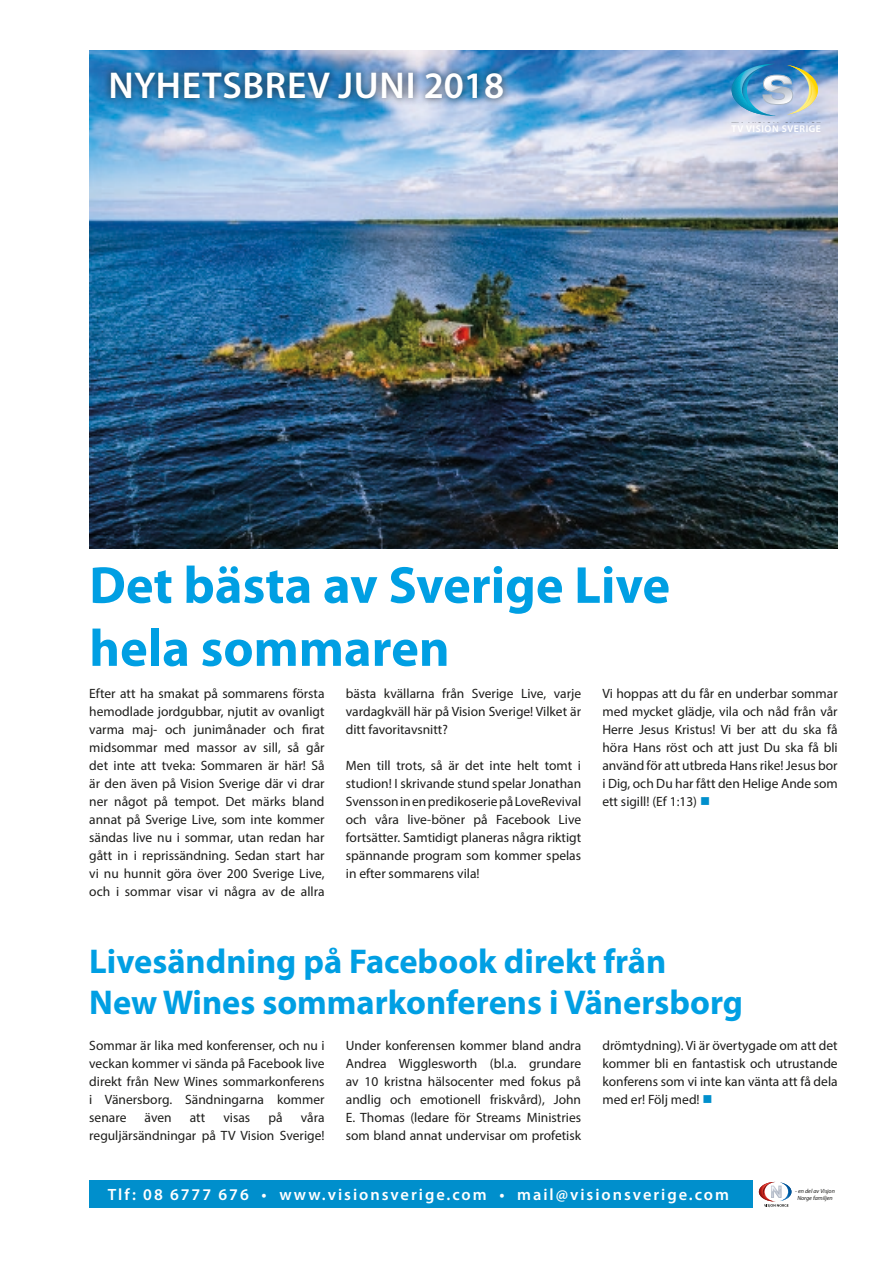
<style>
.page{position:relative;width:893px;height:1263px;background:#fff}
.page>*{position:absolute;margin:0;border:0;box-sizing:border-box;transform-origin:0 0}
.t1{font:700 52.5px/63px "Myriad Pro";color:#009fe3}
.t2{font:600 37.5px "Myriad Pro";letter-spacing:.02em;color:#fff}
.t3{font:700 34.5px/41.4px "Myriad Pro";color:#009fe3}
.t4{font:600 16.35px "Myriad Pro";letter-spacing:.12em;color:#fff}
.t5{font:13.5px/18px "Myriad Pro";color:#1d1d1b;text-align:justify}
.t6{font:600 9.75px "Myriad Pro";letter-spacing:.06em;color:#fff}
.t7{font:italic 6px/7.2px "Myriad Pro";color:#1d1d1b;text-align:center}
.s1{color:#008fcc}
</style>
<div class="page">
<img style="left:89px;top:50px;width:749px;height:499px">
<div style="left:89px;top:1180px;width:664px;height:28px;background:#008fcc"></div>
<svg style="left:759px;top:1182px;width:32px;height:25px"></svg>
<img style="left:731px;top:64px;width:87px;height:52px">
<div style="left:103px;top:64px;width:407px;height:43px;background:#1d1d1b;opacity:.75"></div>
<h2 class="t2" style="left:108px;top:61px;width:397px">NYHETSBREV JUNI 2018</h2>
<p class="t6" style="left:731px;top:122px;width:91px">TV VISION SVERIGE</p>
<h1 class="t1" style="left:89px;top:552px;width:582px">Det bästa av Sverige Live hela sommaren</h1>
<p class="t5" style="left:89px;top:684px;width:237px">Efter att ha smakat på sommarens första hemodlade jordgubbar, njutit av ovanligt varma maj- och junimånader och firat midsommar med massor av sill, så går det inte att tveka: Sommaren är här! Så är den även på Vision Sverige där vi drar ner något på tempot. Det märks bland annat på Sverige Live, som inte kommer sändas live nu i sommar, utan redan har gått in i reprissändning. Sedan start har vi nu hunnit göra över 200 Sverige Live, och i sommar visar vi några av de allra</p>
<p class="t5" style="left:346px;top:684px;width:237px">bästa kvällarna från Sverige Live, varje vardagkväll här på Vision Sverige! Vilket är ditt favoritavsnitt?</p>
<p class="t5" style="left:346px;top:756px;width:237px">Men till trots, så är det inte helt tomt i studion! I skrivande stund spelar Jonathan Svensson in en predikoserie på LoveRevival och våra live-böner på Facebook Live fortsätter. Samtidigt planeras några riktigt spännande program som kommer spelas in efter sommarens vila!</p>
<p class="t5" style="left:602px;top:684px;width:237px">Vi hoppas att du får en underbar sommar med mycket glädje, vila och nåd från vår Herre Jesus Kristus! Vi ber att du ska få höra Hans röst och att just Du ska få bli använd för att utbreda Hans rike! Jesus bor i Dig, och Du har fått den Helige Ande som ett sigill! (Ef 1:13) <span class="s1">■</span></p>
<h3 class="t3" style="left:89px;top:939px;width:655px">Livesändning på Facebook direkt från<br>New Wines sommarkonferens i Vänersborg</h3>
<p class="t5" style="left:89px;top:1036px;width:237px">Sommar är lika med konferenser, och nu i veckan kommer vi sända på Facebook live direkt från New Wines sommarkonferens i Vänersborg. Sändningarna kommer senare</p>
<p class="t5" style="left:89px;top:1108px;width:237px;text-align:right">våra<br>reguljärsändningar på TV Vision Sverige!</p>
<p class="t5" style="left:145px;top:1108px;width:29px">även</p>
<p class="t5" style="left:190px;top:1108px;width:17px">att</p>
<p class="t5" style="left:223px;top:1108px;width:28px">visas</p>
<p class="t5" style="left:268px;top:1108px;width:16px">på</p>
<p class="t5" style="left:346px;top:1036px;width:237px">Under konferensen kommer bland andra Andrea Wigglesworth (bl.a. grundare av 10 kristna hälsocenter med fokus på andlig och emotionell friskvård), John E. Thomas (ledare för Streams Ministries som bland annat undervisar om profetisk</p>
<p class="t5" style="left:602px;top:1036px;width:237px">drömtydning). Vi är övertygade om att det kommer bli en fantastisk och utrustande konferens som vi inte kan vänta att få dela med er! Följ med! <span class="s1">■</span></p>
<p class="t4" style="left:108px;top:1184px;width:623px">Tlf: 08 6777 676 • www.visionsverige.com • mail@visionsverige.com</p>
<p class="t7" style="left:795px;top:1187px;width:41px">- en del av Visjon<br>Norge familjen</p>
</div>
